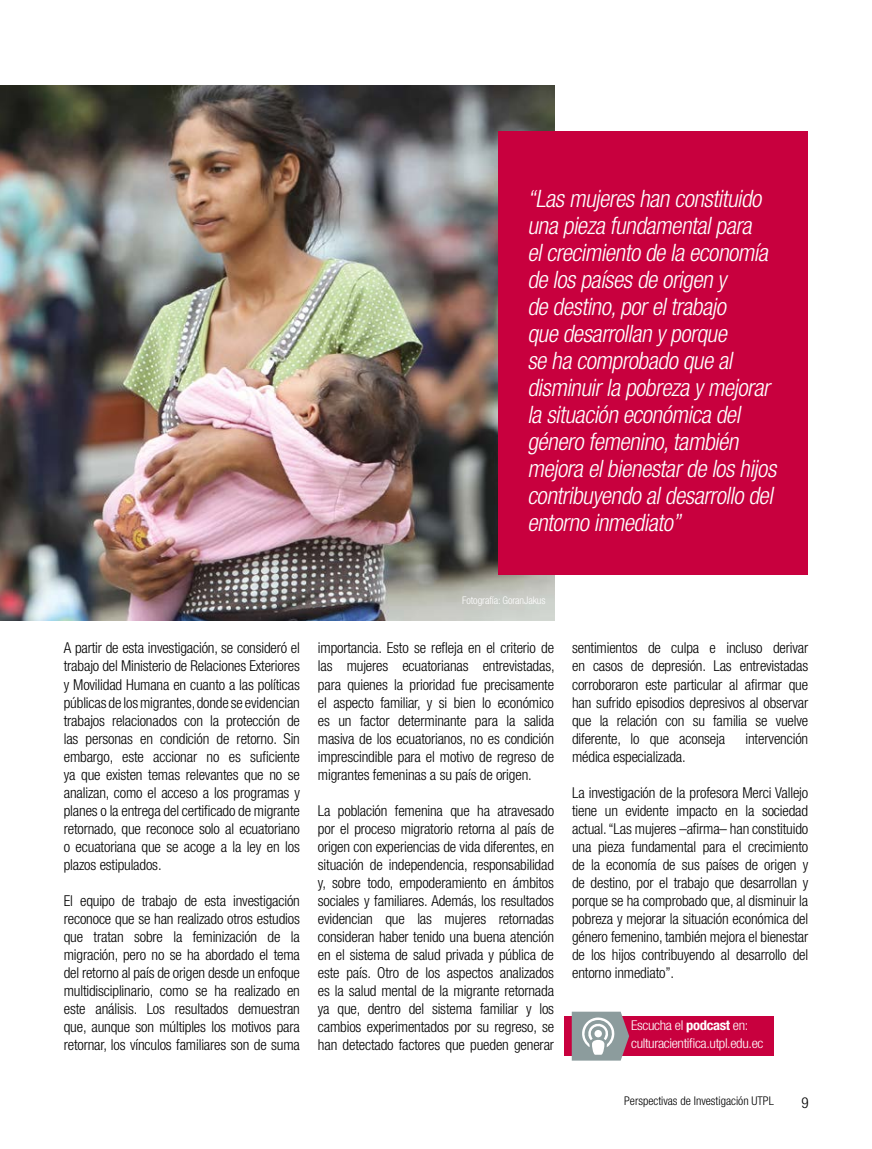
<style>
.page{position:relative;width:872px;height:1149px;background:#fff}
.page>*{position:absolute;margin:0;border:0;box-sizing:border-box;transform-origin:0 0}
.t1{font:italic 300 condensed 24px/27px "Helvetica Neue";letter-spacing:-.02em;color:#fff}
.t2{font:300 condensed 15px/18px "Helvetica Neue";letter-spacing:-.01em;color:#000;text-align:justify}
.t3{font:300 condensed 13.5px/18px "Helvetica Neue";letter-spacing:-.025em;color:#fff;scale:1.08 1}
.t4{font:300 condensed 12px "Helvetica Neue";color:#000}
.t5{font:300 condensed 10.5px "Helvetica Neue";letter-spacing:-.01em;color:#fff}
.s1{font-weight:700}
</style>
<div class="page">
<div style="left:564px;top:1016px;width:210px;height:39px;background:#c8003e"></div>
<svg style="left:572px;top:1011px;width:57px;height:49px;background:#a5a8ab"></svg>
<div style="left:594px;top:1029px;width:8px;height:8px;background:#fff;border-radius:50%"></div>
<img style="left:0;top:85px;width:554px;height:535px">
<div style="left:499px;top:130px;width:309px;height:444px;background:#c8003e"></div>
<p class="t1" style="left:527px;top:185px;width:255px">“Lasmujereshan constituido unapiezafundamentalpara elcrecimientodelaeconomía delospaísesdeorigen y dedestino,poreltrabajo quedesarrollan yporque sehacomprobadoqueal disminuirlapobrezaymejorar lasituación económicadel génerofemenino,también mejoraelbienestardeloshijos contribuyendoaldesarrollodel entornoinmediato”</p>
<p class="t2" style="left:64px;top:639px;width:238px">A partir de esta investigación, se consideró el trabajo del Ministerio de Relaciones Exteriores y Movilidad Humana en cuanto a las políticas públicas de los migrantes, donde se evidencian trabajos relacionados con la protección de las personas en condición de retorno. Sin embargo, este accionar no es suficiente ya que existen temas relevantes que no se analizan, como el acceso a los programas y planes o la entrega del certificado de migrante retornado, que reconoce solo al ecuatoriano o ecuatoriana que se acoge a la ley en los plazos estipulados.</p>
<p class="t2" style="left:64px;top:891px;width:238px">El equipo de trabajo de esta investigación reconoce que se han realizado otros estudios que tratan sobre la feminización de la migración, pero no se ha abordado el tema del retorno al país de origen desde un enfoque multidisciplinario, como se ha realizado en este análisis. Los resultados demuestran que, aunque son múltiples los motivos para retornar, los vínculos familiares son de suma</p>
<p class="t5" style="left:462px;top:594px;width:85px">Fotografía: GoranJakus</p>
<p class="t2" style="left:318px;top:639px;width:238px">importancia. Esto se refleja en el criterio de las mujeres ecuatorianas entrevistadas, para quienes la prioridad fue precisamente el aspecto familiar, y si bien lo económico es un factor determinante para la salida masiva de los ecuatorianos, no es condición imprescindible para el motivo de regreso de migrantes femeninas a su país de origen.</p>
<p class="t2" style="left:318px;top:801px;width:238px">La población femenina que ha atravesado por el proceso migratorio retorna al país de origen con experiencias de vida diferentes, en situación de independencia, responsabilidad y, sobre todo, empoderamiento en ámbitos sociales y familiares. Además, los resultados evidencian que las mujeres retornadas consideran haber tenido una buena atención en el sistema de salud privada y pública de este país. Otro de los aspectos analizados es la salud mental de la migrante retornada ya que, dentro del sistema familiar y los cambios experimentados por su regreso, se han detectado factores que pueden generar</p>
<p class="t2" style="left:572px;top:639px;width:238px">sentimientos de culpa e incluso derivar en casos de depresión. Las entrevistadas corroboraron este particular al afirmar que han sufrido episodios depresivos al observar que la relación con su familia se vuelve diferente, lo que aconseja</p>
<p class="t2" style="left:745px;top:729px;width:64px">intervención</p>
<p class="t2" style="left:572px;top:747px;width:115px">médica especializada.</p>
<p class="t2" style="left:572px;top:783px;width:238px">La investigación de la profesora Merci Vallejo tiene un evidente impacto en la sociedad actual. “Las mujeres –afirma– han constituido una pieza fundamental para el crecimiento de la economía de sus países de origen y de destino, por el trabajo que desarrollan y porque se ha comprobado que, al disminuir la pobreza y mejorar la situación económica del género femenino, también mejora el bienestar de los hijos contribuyendo al desarrollo del entorno inmediato”.</p>
<p class="t3" style="left:631px;top:1016px;width:124px">Escucha el <span class="s1">podcast</span> en: culturacientifica.utpl.edu.ec</p>
<p class="t4" style="left:624px;top:1093px;width:151px">Perspectivas de Investigación UTPL</p>
<p class="t2" style="left:801px;top:1093px;width:9px">9</p>
</div>
